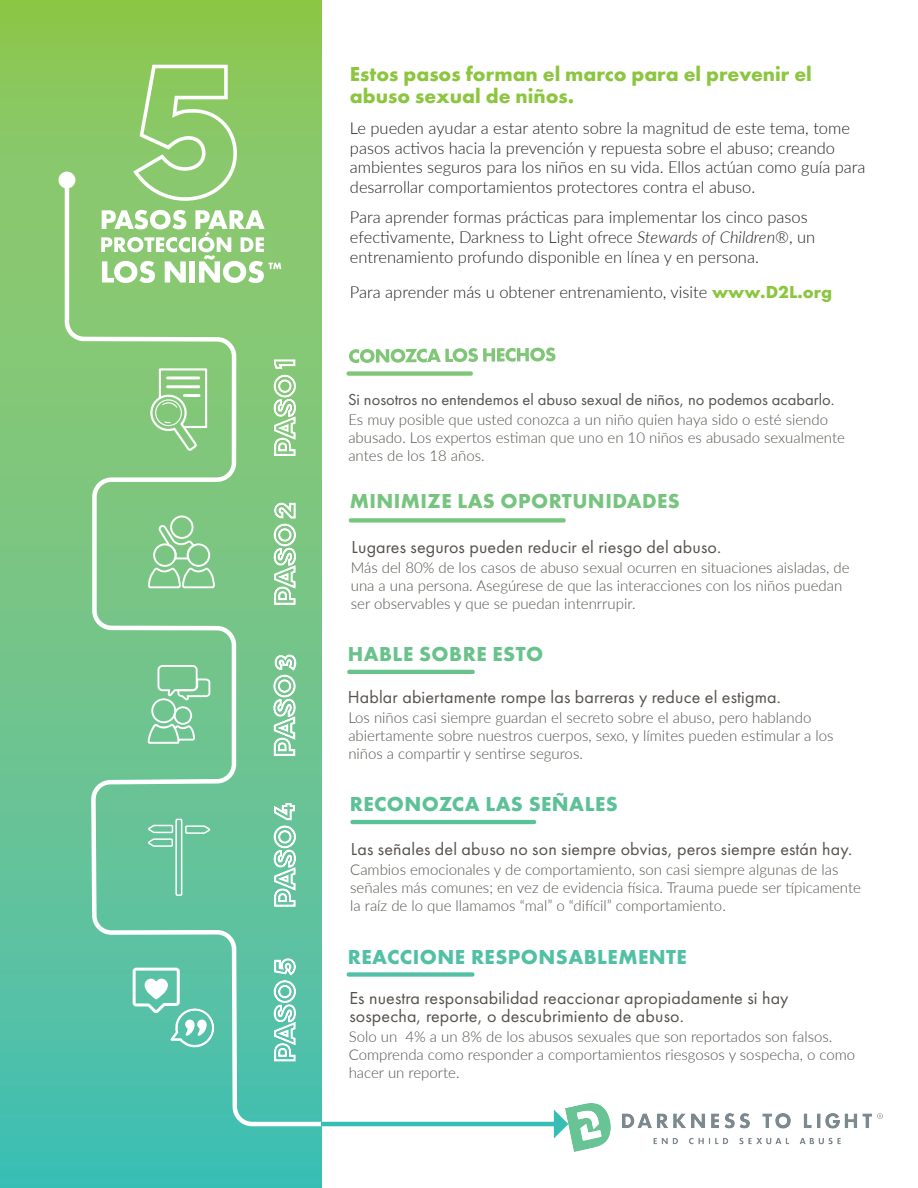
<style>
.page{position:relative;width:918px;height:1188px;background:#fff}
.page>*{position:absolute;margin:0;border:0;box-sizing:border-box;transform-origin:0 0}
.t1{font:700 21px/22.5px "Futura PT";color:#8bc63e}
.t2{font:700 21px "Futura PT";letter-spacing:.025em;color:#51c0a4}
.t3{font:700 21px "Futura PT";letter-spacing:.025em;color:#77c47f}
.t4{font:700 21px "Futura PT";letter-spacing:.025em;color:#5dc198}
.t5{font:700 21px "Futura PT";letter-spacing:.025em;color:#69c28c}
.t6{font:18px/18px "Futura PT";letter-spacing:.01em;color:#55514b}
.t7{font:300 16.5px/19.8px "Lato";color:#231f20}
.t8{font:16.5px "Futura PT";color:#55514b}
.t9{font:300 15px/18px "Lato";color:#55514b}
.s1{font-style:italic}
.s2{font-family:"Futura PT";font-weight:700;font-size:18px;color:#8bc63e}
</style>
<div class="page">
<svg style="left:0;top:0;width:62px;height:1188px;background:#71c486"></svg>
<svg style="left:62px;top:0;width:275px;height:1188px;background:#7dca93"></svg>
<div style="left:59px;top:172px;width:16px;height:16px;background:#fff;border-radius:50%"></div>
<svg style="left:337px;top:1121px;width:14px;height:6px"></svg>
<svg style="left:148px;top:516px;width:67px;height:72px;background:#92cf98"></svg>
<svg style="left:148px;top:665px;width:62px;height:79px;background:#88cea0"></svg>
<svg style="left:148px;top:819px;width:62px;height:77px;background:#73c8a4"></svg>
<svg style="left:131px;top:966px;width:86px;height:85px;background:#74cbb6"></svg>
<svg style="left:150px;top:368px;width:57px;height:83px"></svg>
<svg style="left:133px;top:65px;width:104px;height:136px;background:#9bd07d"></svg>
<svg style="left:101px;top:210px;width:180px;height:73px"></svg>
<hr style="left:321px;top:1122px;width:235px;height:4px;background:#36beb5">
<svg style="left:554px;top:1110px;width:12px;height:29px"></svg>
<img style="left:566px;top:1104px;width:317px;height:47px">
<svg style="left:348px;top:518px;width:218px;height:5px"></svg>
<svg style="left:347px;top:670px;width:128px;height:4px"></svg>
<svg style="left:350px;top:820px;width:187px;height:4px"></svg>
<svg style="left:346px;top:972px;width:129px;height:5px"></svg>
<svg style="left:346px;top:371px;width:127px;height:5px"></svg>
<svg style="left:349px;top:347px;width:207px;height:16px"></svg>
<svg style="left:273px;top:359px;width:24px;height:98px"></svg>
<svg style="left:273px;top:502px;width:24px;height:104px"></svg>
<svg style="left:273px;top:654px;width:24px;height:103px"></svg>
<svg style="left:273px;top:802px;width:24px;height:105px"></svg>
<svg style="left:273px;top:958px;width:24px;height:104px"></svg>
<h1 class="t1" style="left:350px;top:62px;width:463px">Estos pasos forman el marco para el prevenir el abuso sexual de niños.</h1>
<p class="t7" style="left:350px;top:117px;width:517px">Le pueden ayudar a estar atento sobre la magnitud de este tema, tome pasos activos hacia la prevención y repuesta sobre el abuso; creando ambientes seguros para los niños en su vida. Ellos actúan como guía para desarrollar comportamientos protectores contra el abuso.</p>
<p class="t7" style="left:350px;top:207px;width:467px">Para aprender formas prácticas para implementar los cinco pasos efectivamente, Darkness to Light ofrece <span class="s1">Stewards of Children®</span>, un entrenamiento profundo disponible en línea y en persona.</p>
<p class="t7" style="left:350px;top:281px;width:484px">Para aprender más u obtener entrenamiento, visite <span class="s2">www.D2L.org</span></p>
<p class="t8" style="left:348px;top:390px;width:488px">Si nosotros no entendemos el abuso sexual de niños, no podemos acabarlo.</p>
<p class="t9" style="left:348px;top:410px;width:498px">Es muy posible que usted conozca a un niño quien haya sido o esté siendo abusado. Los expertos estiman que uno en 10 niños es abusado sexualmente antes de los 18 años.</p>
<h1 class="t3" style="left:350px;top:488px;width:332px">MINIMIZE LAS OPORTUNIDADES</h1>
<p class="t6" style="left:352px;top:537px;width:371px">Lugares seguros pueden reducir el riesgo del abuso.</p>
<p class="t9" style="left:351px;top:558px;width:500px">Más del 80% de los casos de abuso sexual ocurren en situaciones aisladas, de una a una persona. Asegúrese de que las interacciones con los niños puedan ser observables y que se puedan intenrrupir.</p>
<h1 class="t5" style="left:348px;top:640px;width:197px">HABLE SOBRE ESTO</h1>
<p class="t6" style="left:348px;top:688px;width:435px">Hablar abiertamente rompe las barreras y reduce el estigma.</p>
<p class="t9" style="left:348px;top:708px;width:487px">Los niños casi siempre guardan el secreto sobre el abuso, pero hablando abiertamente sobre nuestros cuerpos, sexo, y límites pueden estimular a los niños a compartir y sentirse seguros.</p>
<h1 class="t4" style="left:350px;top:791px;width:270px">RECONOZCA LAS SEÑALES</h1>
<p class="t6" style="left:351px;top:839px;width:503px">Las señales del abuso no son siempre obvias, peros siempre están hay.</p>
<p class="t9" style="left:350px;top:860px;width:512px">Cambios emocionales y de comportamiento, son casi siempre algunas de las señales más comunes; en vez de evidencia física. Trauma puede ser típicamente la raíz de lo que llamamos “mal” o “difícil” comportamiento.</p>
<h1 class="t2" style="left:348px;top:943px;width:341px">REACCIONE RESPONSABLEMENTE</h1>
<p class="t6" style="left:349px;top:989px;width:441px">Es nuestra responsabilidad reaccionar apropiadamente si hay sospecha, reporte, o descubrimiento de abuso.</p>
<p class="t9" style="left:349px;top:1027px;width:508px">Solo un 4% a un 8% de los abusos sexuales que son reportados son falsos.<br>Comprenda como responder a comportamientos riesgosos y sospecha, o como hacer un reporte.</p>
</div>
